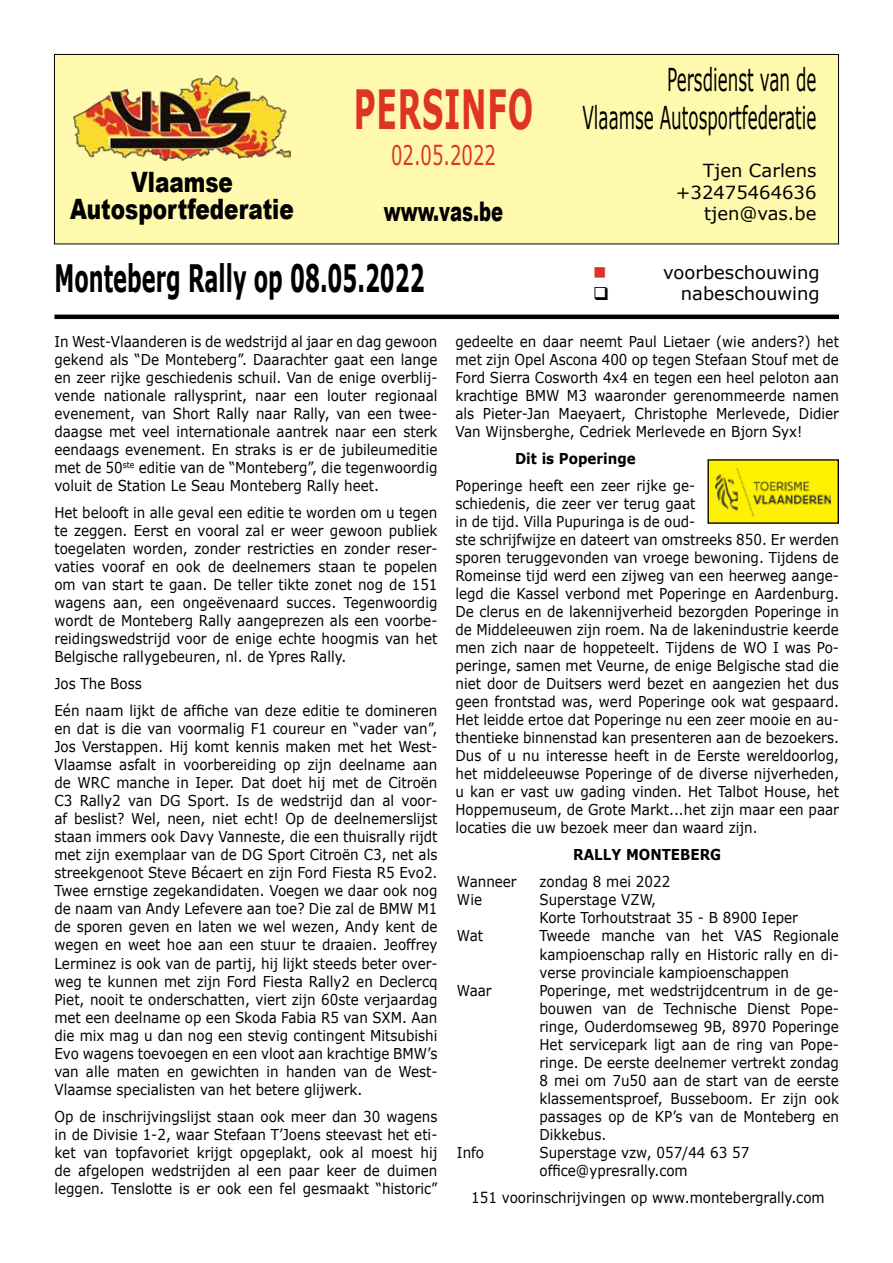
<style>
.page{position:relative;width:893px;height:1263px;background:#fff}
.page>*{position:absolute;margin:0;border:0;box-sizing:border-box;transform-origin:0 0}
.t1{font:700 54px "Verdana";letter-spacing:.025em;color:#de3327;scale:.56 1}
.t2{font:700 37.8px "Verdana";color:#000;scale:.56 1}
.t3{font:31.5px/37.8px "Verdana";color:#000;text-align:right;scale:.53 1}
.t4{font:900 28.05px/27px "Arial";color:#000;text-align:center;scale:.77 1}
.t5{font:900 27px "Arial";color:#000;scale:.67 1}
.t6{font:27px "Verdana";color:#de3327;scale:.67 1}
.t7{font:18px/21.6px "Verdana";color:#000;text-align:right}
.t8{font:18px "Wingdings";color:#de3327}
.t9{font:15px/18px "Verdana";color:#000;text-align:justify;scale:.9 1}
.t10{font:700 15px "Verdana";color:#000;scale:.9 1}
</style>
<div class="page">
<div style="left:54px;top:54px;width:784px;height:190px;background:#fff9ae"></div>
<div style="left:54px;top:54px;width:785px;height:190px;border:1px solid #000"></div>
<hr style="left:54px;top:315px;width:785px;height:4px;background:#000">
<img style="left:73px;top:75px;width:218px;height:85px">
<div style="left:708px;top:460px;width:130px;height:63px;background:#fff200"></div>
<div style="left:707px;top:459px;width:132px;height:65px;border:1px solid #000"></div>
<img style="left:716px;top:468px;width:114px;height:49px">
<h3 class="t4" style="left:70px;top:168px;width:292px">Vlaamse<br>Autosportfederatie</h3>
<h1 class="t1" style="left:354px;top:75px;width:322px">PERSINFO</h1>
<h3 class="t6" style="left:391px;top:136px;width:158px">02.05.2022</h3>
<h3 class="t5" style="left:384px;top:192px;width:180px">www.vas.be</h3>
<h3 class="t3" style="left:582px;top:61px;width:443px">Persdienst van de<br>Vlaamse Autosportfederatie</h3>
<p class="t7" style="left:676px;top:160px;width:142px">Tjen Carlens +32475464636 tjen@vas.be</p>
<h2 class="t2" style="left:54px;top:255px;width:663px">Monteberg Rally op 08.05.2022</h2>
<p class="t8" style="left:593px;top:262px;width:15px">■</p>
<p class="t7" style="left:663px;top:261px;width:158px">voorbeschouwing</p>
<p class="t7" style="left:681px;top:283px;width:140px">nabeschouwing</p>
<p class="t9" style="left:54px;top:333px;width:427px">In West-Vlaanderen is de wedstrijd al jaar en dag gewoon gekend als “De Monteberg”. Daarachter gaat een lange en zeer rijke geschiedenis schuil. Van de enige overblij&shy;vende nationale rallysprint, naar een louter regionaal evenement, van Short Rally naar Rally, van een twee&shy;daagse met veel internationale aantrek naar een sterk eendaags evenement. En straks is er de jubileumeditie met de 50<sup>ste</sup> editie van de “Monteberg”, die tegenwoordig voluit de Station Le Seau Monteberg Rally heet.</p>
<p class="t9" style="left:54px;top:504px;width:427px">Het belooft in alle geval een editie te worden om u tegen te zeggen. Eerst en vooral zal er weer gewoon publiek toegelaten worden, zonder restricties en zonder reser&shy;vaties vooraf en ook de deelnemers staan te popelen om van start te gaan. De teller tikte zonet nog de 151 wagens aan, een ongeëvenaard succes. Tegenwoordig wordt de Monteberg Rally aangeprezen als een voorbe&shy;reidingswedstrijd voor de enige echte hoogmis van het Belgische rallygebeuren, nl. de Ypres Rally.</p>
<p class="t9" style="left:54px;top:670px;width:427px;line-height:27px">Jos The Boss<br>Eén naam lijkt de affiche van deze editie te domineren</p>
<p class="t9" style="left:54px;top:720px;width:427px">en dat is die van voormalig F1 coureur en “vader van”, Jos Verstappen. Hij komt kennis maken met het West-Vlaamse asfalt in voorbereiding op zijn deelname aan de WRC manche in Ieper. Dat doet hij met de Citroën C3 Rally2 van DG Sport. Is de wedstrijd dan al voor&shy;af beslist? Wel, neen, niet echt! Op de deelnemerslijst staan immers ook Davy Vanneste, die een thuisrally rijdt met zijn exemplaar van de DG Sport Citroën C3, net als streekgenoot Steve Bécaert en zijn Ford Fiesta R5 Evo2.<br>Twee ernstige zegekandidaten. Voegen we daar ook nog de naam van Andy Lefevere aan toe? Die zal de BMW M1 de sporen geven en laten we wel wezen, Andy kent de wegen en weet hoe aan een stuur te draaien. Jeoffrey Lerminez is ook van de partij, hij lijkt steeds beter over&shy;weg te kunnen met zijn Ford Fiesta Rally2 en Declercq Piet, nooit te onderschatten, viert zijn 60ste verjaardag met een deelname op een Skoda Fabia R5 van SXM. Aan die mix mag u dan nog een stevig contingent Mitsubishi Evo wagens toevoegen en een vloot aan krachtige BMW’s van alle maten en gewichten in handen van de West-Vlaamse specialisten van het betere glijwerk.</p>
<p class="t9" style="left:54px;top:1107px;width:427px">Op de inschrijvingslijst staan ook meer dan 30 wagens in de Divisie 1-2, waar Stefaan T’Joens steevast het eti&shy;ket van topfavoriet krijgt opgeplakt, ook al moest hij de afgelopen wedstrijden al een paar keer de duimen leggen. Tenslotte is er ook een fel gesmaakt “historic”</p>
<p class="t9" style="left:455px;top:333px;width:428px">gedeelte en daar neemt Paul Lietaer (wie anders?) het met zijn Opel Ascona 400 op tegen Stefaan Stouf met de Ford Sierra Cosworth 4x4 en tegen een heel peloton aan krachtige BMW M3 waaronder gerenommeerde namen als Pieter-Jan Maeyaert, Christophe Merlevede, Didier Van Wijnsberghe, Cedriek Merlevede en Bjorn Syx!</p>
<p class="t10" style="left:515px;top:449px;width:136px">Dit is Poperinge</p>
<p class="t9" style="left:455px;top:477px;width:428px;text-align:left">Poperinge heeft een zeer rijke ge-<br>schiedenis, die zeer ver terug gaat<br>in de tijd. Villa Pupuringa is de oud-<br>ste schrijfwijze en dateert van omstreeks 850. Er werden sporen teruggevonden van vroege bewoning. Tijdens de Romeinse tijd werd een zijweg van een heerweg aange&shy;legd die Kassel verbond met Poperinge en Aardenburg.<br>De clerus en de lakennijverheid bezorgden Poperinge in de Middeleeuwen zijn roem. Na de lakenindustrie keerde men zich naar de hoppeteelt. Tijdens de WO I was Po&shy;peringe, samen met Veurne, de enige Belgische stad die niet door de Duitsers werd bezet en aangezien het dus geen frontstad was, werd Poperinge ook wat gespaard.<br>Het leidde ertoe dat Poperinge nu een zeer mooie en au&shy;thentieke binnenstad kan presenteren aan de bezoekers.<br>Dus of u nu interesse heeft in de Eerste wereldoorlog, het middeleeuwse Poperinge of de diverse nijverheden, u kan er vast uw gading vinden. Het Talbot House, het Hoppemuseum, de Grote Markt...het zijn maar een paar locaties die uw bezoek meer dan waard zijn.</p>
<p class="t10" style="left:573px;top:845px;width:166px">RALLY MONTEBERG</p>
<p class="t9" style="left:457px;top:873px;width:68px">Wanneer</p>
<p class="t9" style="left:539px;top:873px;width:147px">zondag 8 mei 2022</p>
<p class="t9" style="left:457px;top:891px;width:29px">Wie</p>
<p class="t9" style="left:539px;top:891px;width:289px">Superstage VZW,<br>Korte Torhoutstraat 35 - B 8900 Ieper</p>
<p class="t9" style="left:457px;top:927px;width:31px">Wat</p>
<p class="t9" style="left:539px;top:927px;width:334px">Tweede manche van het VAS Regionale kampioenschap rally en Historic rally en di&shy;verse provinciale kampioenschappen</p>
<p class="t9" style="left:457px;top:981px;width:40px">Waar</p>
<p class="t9" style="left:539px;top:981px;width:334px">Poperinge, met wedstrijdcentrum in de ge&shy;bouwen van de Technische Dienst Pope&shy;ringe, Ouderdomseweg 9B, 8970 Poperinge Het servicepark ligt aan de ring van Pope&shy;ringe. De eerste deelnemer vertrekt zondag 8 mei om 7u50 aan de start van de eerste klassementsproef, Busseboom. Er zijn ook passages op de KP’s van de Monteberg en Dikkebus.</p>
<p class="t9" style="left:457px;top:1143px;width:32px">Info</p>
<p class="t9" style="left:539px;top:1143px;width:235px">Superstage vzw, 057/44 63 57 office@ypresrally.com</p>
<p class="t9" style="left:471px;top:1188px;width:394px">151 voorinschrijvingen op www.montebergrally.com</p>
</div>
